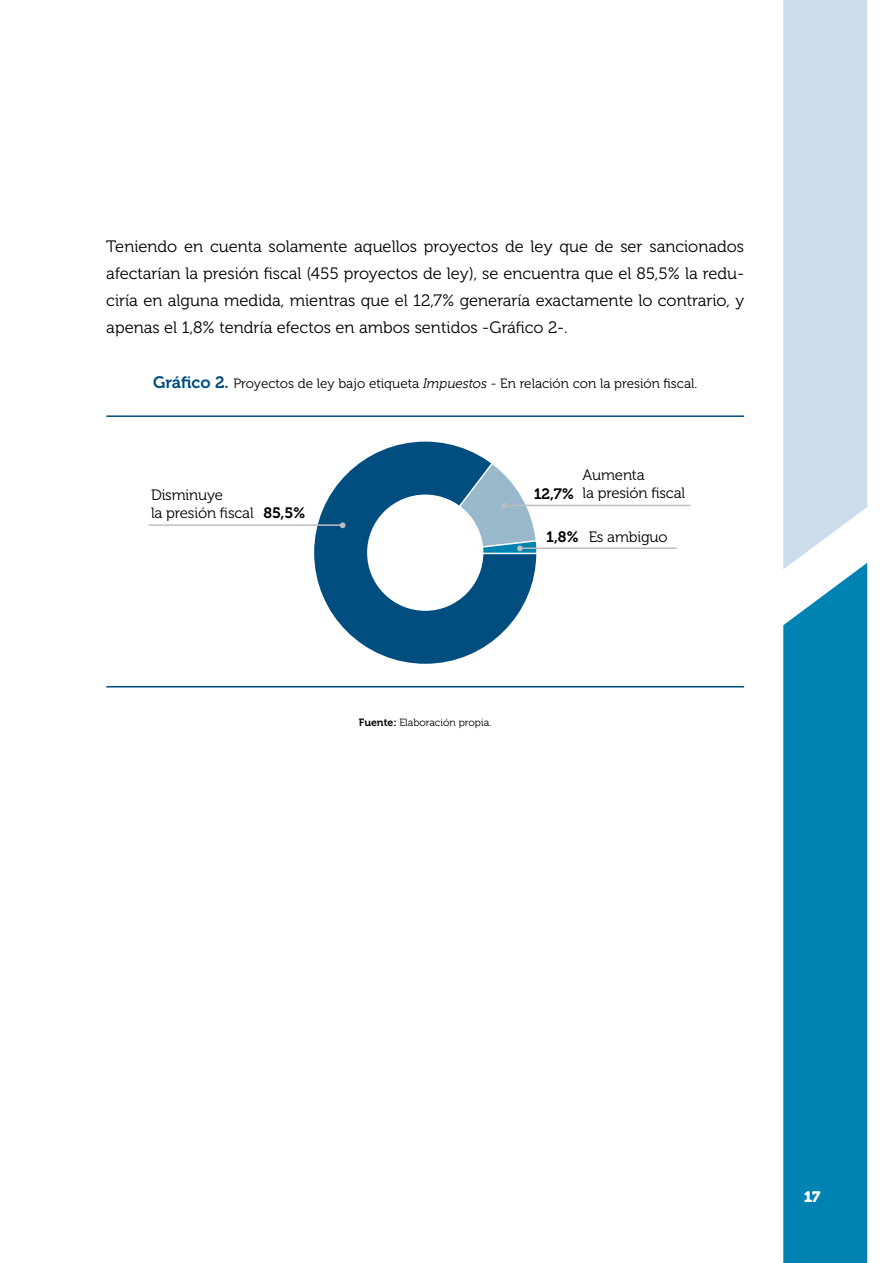
<style>
.page{position:relative;width:893px;height:1263px;background:#fff}
.page>*{position:absolute;margin:0;border:0;box-sizing:border-box;transform-origin:0 0}
.t1{font:16.5px/27px "Museo 300";color:#000;text-align:justify}
.t2{font:15px/18px "Museo 300";letter-spacing:-.01em;color:#000}
.t3{font:15px "Museo 700";color:#000}
.t4{font:15px "Museo 900";color:#fff}
.t5{font:13.5px "Museo 300";color:#000}
.t6{font:10.5px "Museo 300";color:#000}
.s1{font-family:"Museo 700";font-size:16.5px;color:#004d80}
.s2{font-family:"Museo W03 300";font-style:italic}
.s3{font-family:"Museo 700"}
</style>
<div class="page">
<div style="left:783px;top:0;width:84px;height:563px;background:#cbdcea"></div>
<svg style="left:783px;top:563px;width:84px;height:700px;background:#198eb9"></svg>
<hr style="left:106px;top:415px;width:638px;height:2px;background:#004d80">
<hr style="left:106px;top:686px;width:638px;height:1px;background:#004d80">
<svg style="left:314px;top:442px;width:222px;height:222px;fill:#004d80"></svg>
<hr style="left:148px;top:524px;width:193px;height:2px;background:#bcbec0">
<hr style="left:504px;top:505px;width:187px;height:1px;background:#bcbec0">
<hr style="left:519px;top:547px;width:158px;height:2px;background:#bcbec0">
<svg style="left:340px;top:522px;width:5px;height:6px"></svg>
<svg style="left:458px;top:462px;width:80px;height:92px"></svg>
<p class="t1" style="left:106px;top:233px;width:639px">Teniendo en cuenta solamente aquellos proyectos de ley que de ser sancionados afectarían la presión fiscal (455 proyectos de ley), se encuentra que el 85,5% la redu&shy;ciría en alguna medida, mientras que el 12,7% generaría exactamente lo contrario, y apenas el 1,8% tendría efectos en ambos sentidos -Gráfico 2-.</p>
<p class="t5" style="left:153px;top:376px;width:546px"><span class="s1">Gráfico 2.</span> Proyectos de ley bajo etiqueta <span class="s2">Impuestos</span> - En relación con la presión fiscal.</p>
<p class="t2" style="left:151px;top:486px;width:104px">Disminuye<br>la presión fiscal</p>
<p class="t3" style="left:263px;top:504px;width:44px">85,5%</p>
<p class="t2" style="left:582px;top:467px;width:104px">Aumenta<br>la presión fiscal</p>
<p class="t2" style="left:546px;top:529px;width:123px"><span class="s3">1,8%</span> Es ambiguo</p>
<p class="t3" style="left:534px;top:485px;width:42px">12,7%</p>
<p class="t6" style="left:359px;top:716px;width:134px"><span class="s3">Fuente:</span> Elaboración propia.</p>
<p class="t4" style="left:804px;top:1188px;width:18px">17</p>
</div>
